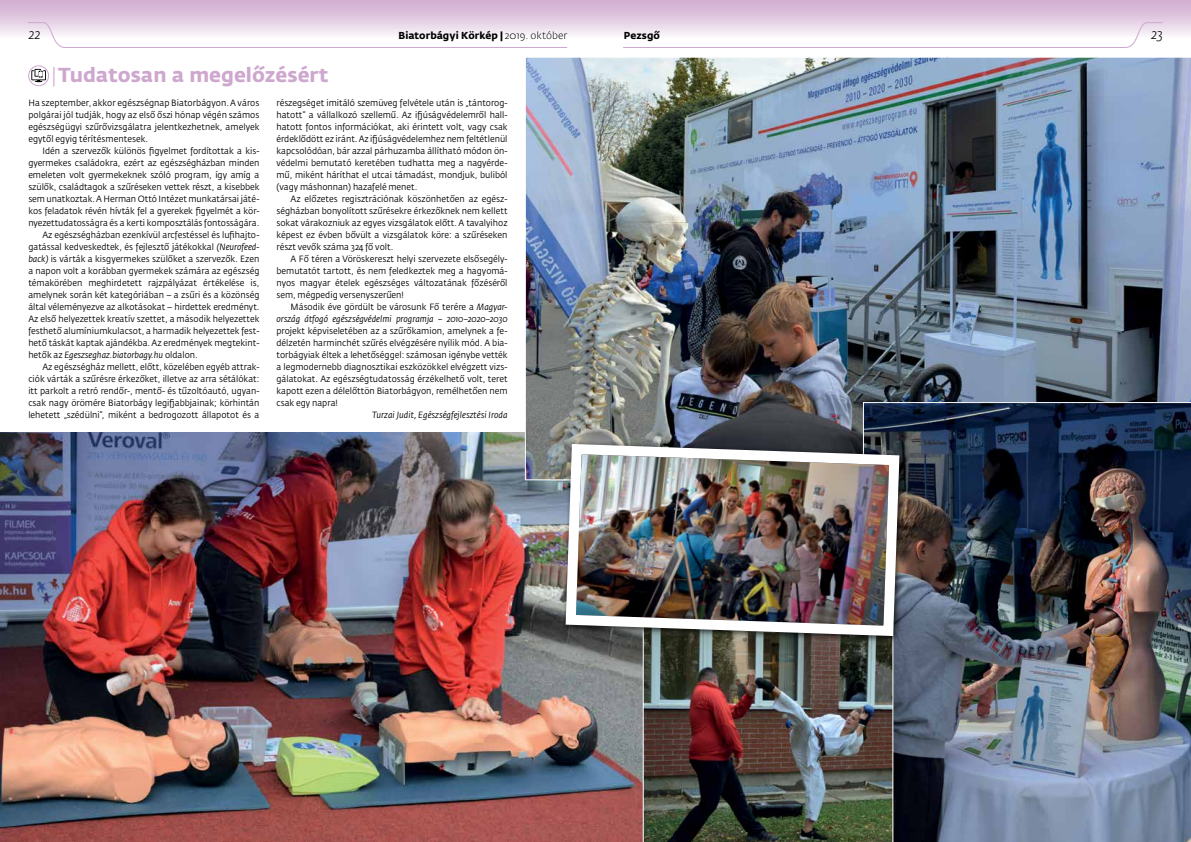
<style>
.page{position:relative;width:1191px;height:842px;background:#fff}
.page>*{position:absolute;margin:0;border:0;box-sizing:border-box;transform-origin:0 0}
.t1{font:700 20px "Fedra Sans Std";color:#cea7ce}
.t2{font:italic 300 14px "Fedra Sans Std";color:#000}
.t3{font:700 10px "Fedra Sans Std";letter-spacing:.005em;color:#000}
.t4{font:9px/12px "Fedra Sans Std";color:#000;text-align:justify;scale:.95 1}
.t5{font:italic 9px/12px "Fedra Sans Std";color:#000;text-align:right;scale:.95 1}
.s1{font-weight:300}
.s2{font-style:italic}
.s3{font-style:normal}
</style>
<div class="page">
<div style="left:0;top:0;width:1191px;height:38px;background:linear-gradient(to bottom,#cea8ce,#f9f4f9)"></div>
<svg style="left:27px;top:22px;width:541px;height:26px"></svg>
<svg style="left:622px;top:22px;width:541px;height:26px"></svg>
<svg style="left:31px;top:68px;width:15px;height:15px"></svg>
<div style="left:28px;top:65px;width:21px;height:21px;border:1px solid #cea7ce;border-radius:50%"></div>
<img style="left:0;top:433px;width:643px;height:409px">
<img style="left:525px;top:57px;width:666px;height:423px">
<img style="left:863px;top:402px;width:328px;height:440px">
<img style="left:643px;top:644px;width:250px;height:198px">
<div style="left:561px;top:440px;width:346px;height:204px;background:#000;opacity:.75"></div>
<img style="left:560px;top:439px;width:344px;height:202px">
<h2 class="t2" style="left:28px;top:26px;width:14px">22</h2>
<p class="t3" style="left:398px;top:30px;width:170px">Biatorbágyi Körkép | <span class="s1">2019. október</span></p>
<p class="t3" style="left:624px;top:30px;width:38px">Pezsgő</p>
<h2 class="t2" style="left:1151px;top:26px;width:13px">23</h2>
<h1 class="t1" style="left:51px;top:63px;width:279px"><span class="s1">|</span>Tudatosan a megelőzésért</h1>
<p class="t4" style="left:28px;top:97px;width:245px">Ha szeptember, akkor egészségnap Biatorbágyon. A város polgárai jól tudják, hogy az első őszi hónap végén számos egészségügyi szűrővizsgálatra jelentkezhetnek, amelyek egytől egyig térítésmentesek.</p>
<p class="t4" style="left:43px;top:145px;width:230px">Idén a szervezők különös figyelmet fordítottak a kis-</p>
<p class="t4" style="left:28px;top:157px;width:245px">gyermekes családokra, ezért az egészségházban minden</p>
<p class="t4" style="left:28px;top:169px;width:245px">emeleten volt gyermekeknek szóló program, így amíg a</p>
<p class="t4" style="left:28px;top:181px;width:245px">szülők, családtagok a szűréseken vettek részt, a kisebbek</p>
<p class="t4" style="left:28px;top:193px;width:245px">sem unatkoztak. A Herman Ottó Intézet munkatársai játé-</p>
<p class="t4" style="left:28px;top:205px;width:245px">kos feladatok révén hívták fel a gyerekek figyelmét a kör-</p>
<p class="t4" style="left:28px;top:217px;width:245px">nyezettudatosságra és a kerti komposztálás fontosságára.</p>
<p class="t4" style="left:43px;top:229px;width:230px">Az egészségházban ezenkívül arcfestéssel és lufihajto-</p>
<p class="t4" style="left:28px;top:241px;width:245px">gatással kedveskedtek, és fejlesztő játékokkal <span class="s2">(Neurofeed-</span></p>
<p class="t4" style="left:28px;top:253px;width:245px"><span class="s2">back)</span> is várták a kisgyermekes szülőket a szervezők. Ezen</p>
<p class="t4" style="left:28px;top:265px;width:245px">a napon volt a korábban gyermekek számára az egészség</p>
<p class="t4" style="left:28px;top:277px;width:245px">témakörében meghirdetett rajzpályázat értékelése is,</p>
<p class="t4" style="left:28px;top:289px;width:245px">amelynek során két kategóriában – a zsűri és a közönség</p>
<p class="t4" style="left:28px;top:301px;width:245px">által véleményezve az alkotásokat – hirdettek eredményt.</p>
<p class="t4" style="left:28px;top:313px;width:245px">Az első helyezettek kreatív szettet, a második helyezettek</p>
<p class="t4" style="left:28px;top:325px;width:245px">festhető alumíniumkulacsot, a harmadik helyezettek fest-</p>
<p class="t4" style="left:28px;top:337px;width:245px">hető táskát kaptak ajándékba. Az eredmények megtekint-</p>
<p class="t5" style="left:28px;top:349px;width:180px"><span class="s3">hetők az</span> Egeszseghaz.biatorbagy.hu <span class="s3">oldalon.</span></p>
<p class="t4" style="left:43px;top:361px;width:230px">Az egészségház mellett, előtt, közelében egyéb attrak-</p>
<p class="t4" style="left:28px;top:373px;width:245px">ciók várták a szűrésre érkezőket, illetve az arra sétálókat:</p>
<p class="t4" style="left:28px;top:385px;width:245px">itt parkolt a retró rendőr-, mentő- és tűzoltóautó, ugyan-</p>
<p class="t4" style="left:28px;top:397px;width:245px">csak nagy örömére Biatorbágy legifjabbjainak; körhintán</p>
<p class="t4" style="left:28px;top:409px;width:245px">lehetett „szédülni”, miként a bedrogozott állapotot és a</p>
<p class="t4" style="left:276px;top:97px;width:245px">részegséget imitáló szemüveg felvétele után is „tántorog&shy;hatott” a vállalkozó szellemű. Az ifjúságvédelemről hall&shy;hatott fontos információkat, aki érintett volt, vagy csak érdeklődött ez iránt. Az ifjúságvédelemhez nem feltétlenül kapcsolódóan, bár azzal párhuzamba állítható módon ön&shy;védelmi bemutató keretében tudhatta meg a nagyérde&shy;mű, miként háríthat el utcai támadást, mondjuk, buliból (vagy máshonnan) hazafelé menet.</p>
<p class="t4" style="left:276px;top:193px;width:245px;text-indent:14px">Az előzetes regisztrációnak köszönhetően az egész&shy;ségházban bonyolított szűrésekre érkezőknek nem kellett sokat várakozniuk az egyes vizsgálatok előtt. A tavalyihoz képest ez évben bővült a vizsgálatok köre: a szűréseken részt vevők száma 324 fő volt.</p>
<p class="t4" style="left:276px;top:253px;width:245px;text-indent:14px">A Fő téren a Vöröskereszt helyi szervezete elsősegély&shy;bemutatót tartott, és nem feledkeztek meg a hagyomá&shy;nyos magyar ételek egészséges változatának főzéséről sem, mégpedig versenyszerűen!</p>
<p class="t5" style="left:276px;top:301px;width:245px"><span class="s3">Második éve gördült be városunk Fő terére a</span> Magyar&shy;ország átfogó egészségvédelmi programja – 2010–2020–2030</p>
<p class="t4" style="left:276px;top:325px;width:245px">projekt képviseletében az a szűrőkamion, amelynek a fe&shy;délzetén harminchét szűrés elvégzésére nyílik mód. A bia&shy;torbágyiak éltek a lehetőséggel: számosan igénybe vették a legmodernebb diagnosztikai eszközökkel elvégzett vizs&shy;gálatokat. Az egészségtudatosság érzékelhető volt, teret kapott ezen a délelőttön Biatorbágyon, remélhetően nem csak egy napra!</p>
<p class="t5" style="left:372px;top:409px;width:144px">Turzai Judit, Egészségfejlesztési Iroda</p>
</div>
